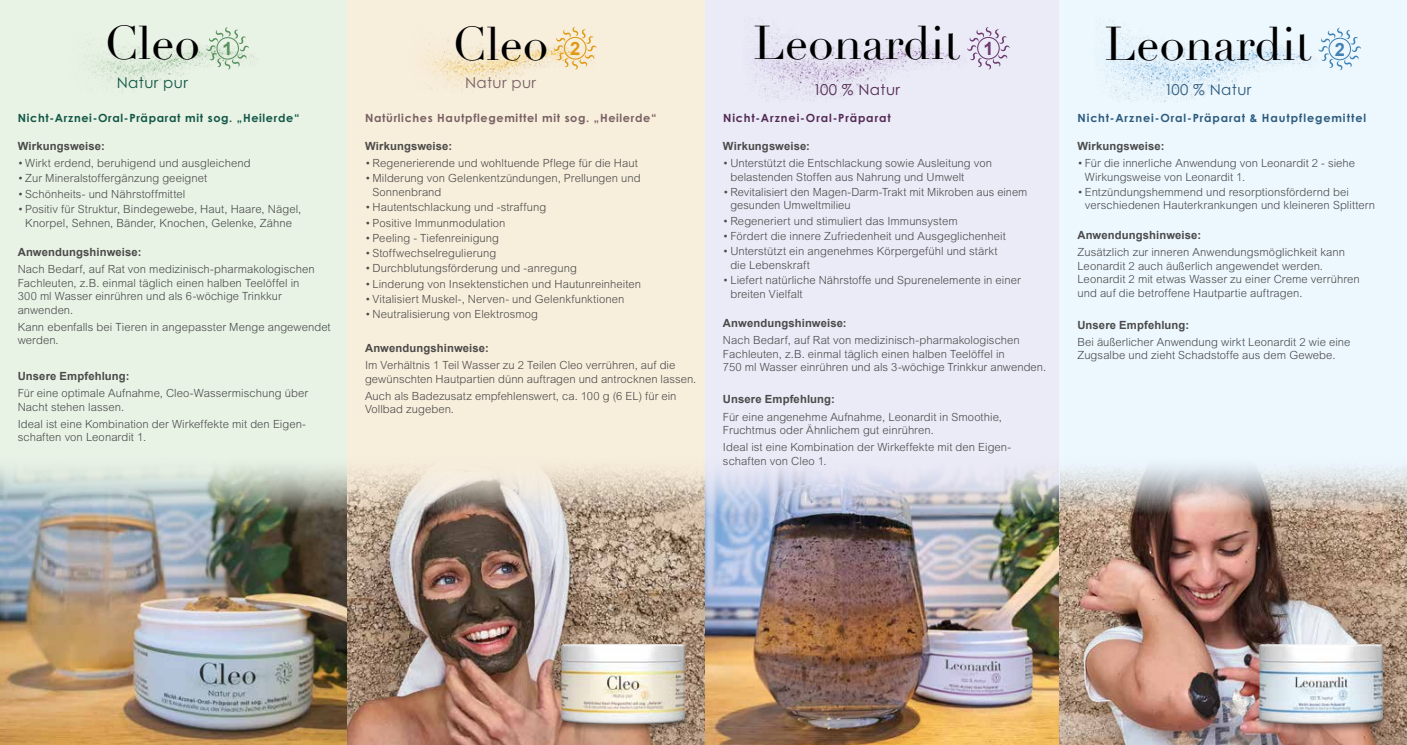
<style>
.page{position:relative;width:1407px;height:745px;background:#fff}
.page>*{position:absolute;margin:0;border:0;box-sizing:border-box;transform-origin:0 0}
.t1{font:46.25px "Didot";color:#000}
.t2{font:700 18.38px "Arial";color:#df9912}
.t3{font:700 18.25px "Arial";color:#59915e}
.t4{font:700 18.25px "Arial";color:#4181b3}
.t5{font:700 18.25px "Arial";color:#6c3b71}
.t6{font:15px "Century Gothic Pro";letter-spacing:.025em;color:#2d5b7e}
.t7{font:15px "Century Gothic Pro";letter-spacing:.025em;color:#522b54}
.t8{font:15px "Century Gothic Pro";letter-spacing:.025em;color:#776062}
.t9{font:15px "Century Gothic Pro";letter-spacing:.025em;color:#125847}
.t10{font:300 11.25px/13.5px "Arial MT Std";letter-spacing:.005em;color:#4a4a49}
.t11{font:700 11.25px "Arial";letter-spacing:.01em;color:#4a4a49}
.t12{font:700 11.25px "Century Gothic Pro";letter-spacing:.06em;color:#776062}
.t13{font:700 11.25px "Century Gothic Pro";letter-spacing:.06em;color:#125847}
.t14{font:700 11.25px "Century Gothic Pro";letter-spacing:.085em;color:#2d5b7e}
.t15{font:700 11.25px "Century Gothic Pro";letter-spacing:.08em;color:#522b54}
</style>
<div class="page">
<div style="left:0;top:0;width:347px;height:744px;background:#e8f2e5"></div>
<img style="left:0;top:518px;width:347px;height:226px">
<img style="left:705px;top:0;width:354px;height:744px">
<div style="left:1059px;top:0;width:348px;height:744px;background:#ecf7fe"></div>
<svg style="left:347px;top:0;width:358px;height:744px;background:#d9c9b8"></svg>
<svg style="left:0;top:466px;width:347px;height:52px"></svg>
<svg style="left:347px;top:414px;width:358px;height:104px;background:#e5d9c8"></svg>
<img style="left:1059px;top:518px;width:348px;height:226px">
<svg style="left:705px;top:414px;width:354px;height:104px;background:#d5d7e4"></svg>
<svg style="left:1059px;top:466px;width:348px;height:52px;background:#c7beb9"></svg>
<img style="left:409px;top:19px;width:187px;height:74px">
<svg style="left:554px;top:27px;width:42px;height:42px;background:#f2dfb9"></svg>
<img style="left:87px;top:42px;width:170px;height:47px">
<svg style="left:207px;top:27px;width:42px;height:42px"></svg>
<img style="left:1096px;top:20px;width:216px;height:83px">
<svg style="left:1318px;top:28px;width:43px;height:42px"></svg>
<svg style="left:971px;top:27px;width:38px;height:42px;background:#d6cee1"></svg>
<img style="left:736px;top:14px;width:235px;height:88px">
<div style="left:1254px;top:708px;width:133px;height:25px;background:#000;opacity:.4"></div>
<img style="left:1259px;top:644px;width:123px;height:79px">
<div style="left:556px;top:708px;width:133px;height:25px;background:#000;opacity:.4"></div>
<img style="left:561px;top:644px;width:123px;height:79px">
<h1 class="t1" style="left:104px;top:16px;width:97px">Cleo</h1>
<h3 class="t9" style="left:117px;top:74px;width:73px">Natur pur</h3>
<h3 class="t3" style="left:223px;top:37px;width:12px">1</h3>
<h1 class="t1" style="left:453px;top:16px;width:97px">Cleo</h1>
<h3 class="t8" style="left:465px;top:74px;width:73px">Natur pur</h3>
<h2 class="t2" style="left:570px;top:36px;width:12px">2</h2>
<h1 class="t1" style="left:753px;top:15px;width:208px">Leonardit</h1>
<h3 class="t7" style="left:813px;top:80px;width:88px">100 % Natur</h3>
<h3 class="t5" style="left:983px;top:36px;width:12px">1</h3>
<h1 class="t1" style="left:1105px;top:16px;width:208px">Leonardit</h1>
<h3 class="t6" style="left:1164px;top:80px;width:88px">100 % Natur</h3>
<h3 class="t4" style="left:1334px;top:37px;width:12px">2</h3>
<p class="t13" style="left:18px;top:111px;width:283px">Nicht-Arznei-Oral-Präparat mit sog. „Heilerde“</p>
<p class="t12" style="left:365px;top:111px;width:293px">Natürliches Hautpflegemittel mit sog. „Heilerde“</p>
<p class="t15" style="left:723px;top:111px;width:169px">Nicht-Arznei-Oral-Präparat</p>
<p class="t14" style="left:1077px;top:111px;width:290px">Nicht-Arznei-Oral-Präparat &amp; Hautpflegemittel</p>
<p class="t11" style="left:723px;top:139px;width:89px">Wirkungsweise:</p>
<p class="t10" style="left:730px;top:156px;width:263px;text-indent:-7px">• Unterstützt die Entschlackung sowie Ausleitung von belastenden Stoffen aus Nahrung und Umwelt</p>
<p class="t10" style="left:730px;top:185px;width:299px;text-indent:-7px">• Revitalisiert den Magen-Darm-Trakt mit Mikroben aus einem gesunden Umweltmilieu</p>
<p class="t10" style="left:723px;top:214px;width:236px">• Regeneriert und stimuliert das Immunsystem</p>
<p class="t10" style="left:723px;top:229px;width:284px">• Fördert die innere Zufriedenheit und Ausgeglichenheit</p>
<p class="t10" style="left:730px;top:244px;width:269px;text-indent:-7px">• Unterstützt ein angenehmes Körpergefühl und stärkt die Lebenskraft</p>
<p class="t10" style="left:730px;top:273px;width:292px;text-indent:-7px">• Liefert natürliche Nährstoffe und Spurenelemente in einer breiten Vielfalt</p>
<p class="t11" style="left:723px;top:315px;width:125px">Anwendungshinweise:</p>
<p class="t10" style="left:723px;top:333px;width:325px">Nach Bedarf, auf Rat von medizinisch-pharmakologischen<br>Fachleuten, z.B. einmal täglich einen halben Teelöffel in<br>750 ml Wasser einrühren und als 3-wöchige Trinkkur anwenden.</p>
<p class="t11" style="left:723px;top:392px;width:113px">Unsere Empfehlung:</p>
<p class="t10" style="left:723px;top:409px;width:281px">Für eine angenehme Aufnahme, Leonardit in Smoothie,<br>Fruchtmus oder Ähnlichem gut einrühren.</p>
<p class="t10" style="left:723px;top:440px;width:290px">Ideal ist eine Kombination der Wirkeffekte mit den Eigen&shy;schaften von Cleo 1.</p>
<p class="t11" style="left:1077px;top:139px;width:89px">Wirkungsweise:</p>
<p class="t10" style="left:1085px;top:156px;width:272px;text-indent:-7px">• Für die innerliche Anwendung von Leonardit 2 - siehe<br>Wirkungsweise von Leonardit 1.</p>
<p class="t10" style="left:1085px;top:185px;width:292px;text-indent:-7px">• Entzündungshemmend und resorptionsfördernd bei verschiedenen Hauterkrankungen und kleineren Splittern</p>
<p class="t11" style="left:1077px;top:227px;width:125px">Anwendungshinweise:</p>
<p class="t10" style="left:1077px;top:245px;width:284px">Zusätzlich zur inneren Anwendungsmöglichkeit kann Leonardit 2 auch äußerlich angewendet werden.<br>Leonardit 2 mit etwas Wasser zu einer Creme verrühren und auf die betroffene Hautpartie auftragen.</p>
<p class="t11" style="left:1077px;top:317px;width:113px">Unsere Empfehlung:</p>
<p class="t10" style="left:1077px;top:335px;width:275px">Bei äußerlicher Anwendung wirkt Leonardit 2 wie eine<br>Zugsalbe und zieht Schadstoffe aus dem Gewebe.</p>
<p class="t11" style="left:18px;top:139px;width:89px">Wirkungsweise:</p>
<p class="t10" style="left:18px;top:156px;width:234px">• Wirkt erdend, beruhigend und ausgleichend</p>
<p class="t10" style="left:18px;top:172px;width:191px">• Zur Mineralstoffergänzung geeignet</p>
<p class="t10" style="left:18px;top:187px;width:169px">• Schönheits- und Nährstoffmittel</p>
<p class="t10" style="left:18px;top:202px;width:285px;text-align:center">• Positiv für Struktur, Bindegewebe, Haut, Haare, Nägel,<br>Knorpel, Sehnen, Bänder, Knochen, Gelenke, Zähne</p>
<p class="t11" style="left:18px;top:244px;width:125px">Anwendungshinweise:</p>
<p class="t10" style="left:18px;top:262px;width:298px">Nach Bedarf, auf Rat von medizinisch-pharmakologischen Fachleuten, z.B. einmal täglich einen halben Teelöffel in 300 ml Wasser einrühren und als 6-wöchige Trinkkur anwenden.</p>
<p class="t10" style="left:18px;top:320px;width:314px">Kann ebenfalls bei Tieren in angepasster Menge angewendet werden.</p>
<p class="t11" style="left:18px;top:368px;width:113px">Unsere Empfehlung:</p>
<p class="t10" style="left:18px;top:386px;width:292px">Für eine optimale Aufnahme, Cleo-Wassermischung über<br>Nacht stehen lassen.</p>
<p class="t10" style="left:18px;top:416px;width:290px">Ideal ist eine Kombination der Wirkeffekte mit den Eigen&shy;schaften von Leonardit 1.</p>
<p class="t11" style="left:365px;top:139px;width:89px">Wirkungsweise:</p>
<p class="t10" style="left:365px;top:156px;width:274px">•Regenerierende und wohltuende Pflege für die Haut</p>
<p class="t10" style="left:372px;top:172px;width:270px;text-indent:-7px">• Milderung von Gelenkentzündungen, Prellungen und<br>Sonnenbrand</p>
<p class="t10" style="left:365px;top:200px;width:183px">• Hautentschlackung und -straffung</p>
<p class="t10" style="left:365px;top:216px;width:142px">• Positive Immunmodulation</p>
<p class="t10" style="left:365px;top:231px;width:135px">• Peeling - Tiefenreinigung</p>
<p class="t10" style="left:365px;top:246px;width:133px">• Stoffwechselregulierung</p>
<p class="t10" style="left:365px;top:261px;width:213px">• Durchblutungsförderung und -anregung</p>
<p class="t10" style="left:365px;top:277px;width:277px">• Linderung von Insektenstichen und Hautunreinheiten</p>
<p class="t10" style="left:365px;top:292px;width:261px">• Vitalisiert Muskel-, Nerven- und Gelenkfunktionen</p>
<p class="t10" style="left:365px;top:307px;width:175px">• Neutralisierung von Elektrosmog</p>
<p class="t11" style="left:365px;top:340px;width:125px">Anwendungshinweise:</p>
<p class="t10" style="left:365px;top:358px;width:333px">Im Verhältnis 1 Teil Wasser zu 2 Teilen Cleo verrühren, auf die gewünschten Hautpartien dünn auftragen und antrocknen lassen.</p>
<p class="t10" style="left:365px;top:389px;width:313px">Auch als Badezusatz empfehlenswert, ca. 100 g (6 EL) für ein<br>Vollbad zugeben.</p>
</div>
